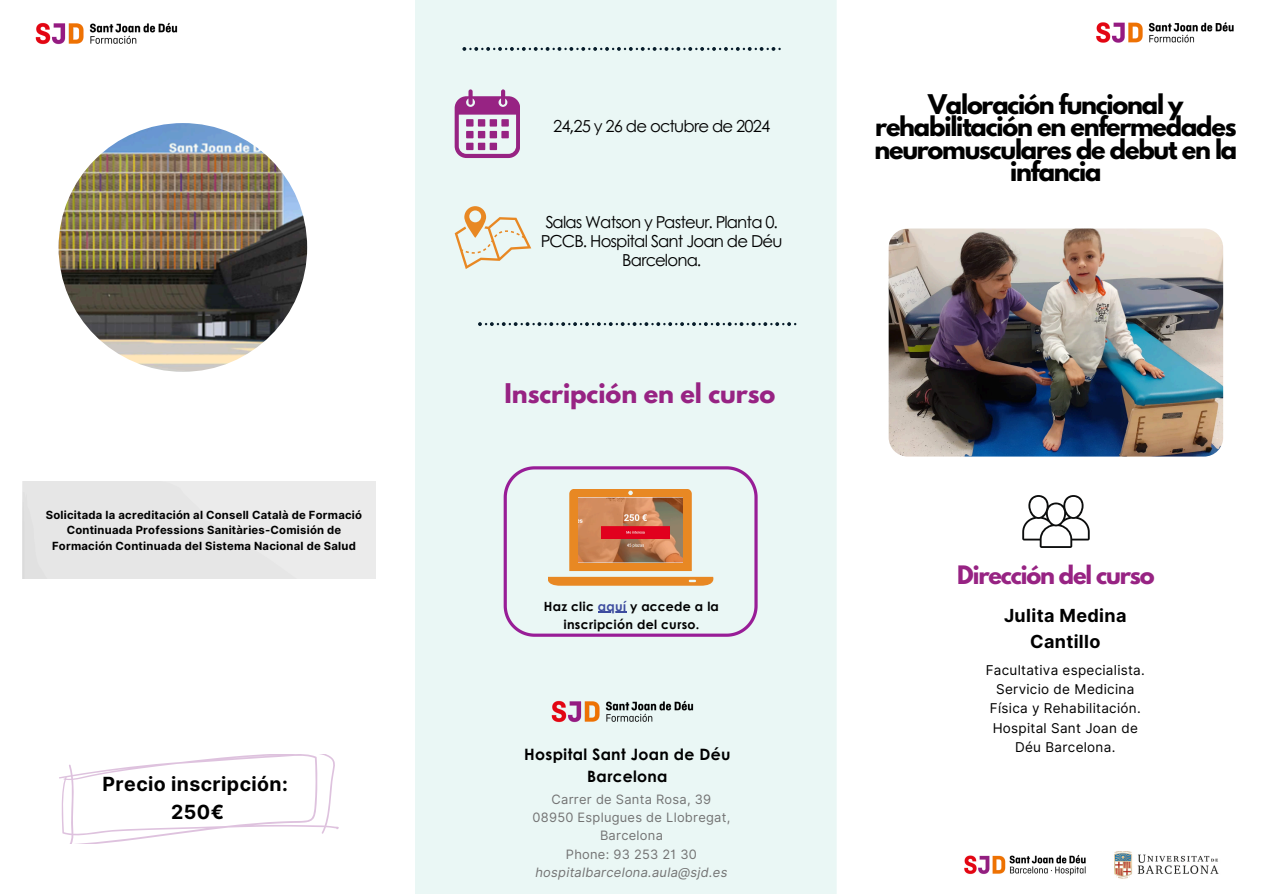
<style>
.page{position:relative;width:1263px;height:894px;background:#fff}
.page>*{position:absolute;margin:0;border:0;box-sizing:border-box;transform-origin:0 0}
.t1{font:700 24px/22.5px "League Spartan";letter-spacing:-.05em;color:#000;text-align:center}
.t2{font:700 24px "League Spartan";color:#972383}
.t3{font:700 22.5px "League Spartan";letter-spacing:-.05em;color:#972383}
.t4{font:700 19.5px/28.2px "Inter";letter-spacing:.02em;color:#000;text-align:center}
.t5{font:700 18px/25.8px "Inter";letter-spacing:.02em;color:#000;text-align:center}
.t6{font:16.5px/19.2px "Century Gothic";letter-spacing:-.05em;color:#000;text-align:center}
.t7{font:700 15.6px/22.5px "Century Gothic";letter-spacing:.02em;color:#000;text-align:center}
.t8{font:13.5px/19.2px "Inter";letter-spacing:.02em;color:#000;text-align:center}
.t9{font:12.9px/18.3px "Inter";letter-spacing:.02em;color:#737373;text-align:center}
.t10{font:700 12.75px "Century Gothic";letter-spacing:.02em;color:#000}
.t11{font:700 11.25px/15.9px "Inter";letter-spacing:.02em;color:#000;text-align:center}
.s1{color:#3d4c9f}
.s2{font-style:italic}
</style>
<div class="page">
<div style="left:415px;top:0;width:422px;height:893px;background:#eaf7f5"></div>
<img style="left:1114px;top:851px;width:105px;height:27px">
<img style="left:964px;top:854px;width:122px;height:22px">
<svg style="left:455px;top:89px;width:65px;height:69px;background:#c599c2"></svg>
<div style="left:466px;top:119px;width:7px;height:7px;background:#972383"></div>
<div style="left:466px;top:131px;width:7px;height:7px;background:#972383"></div>
<div style="left:466px;top:143px;width:7px;height:7px;background:#972383"></div>
<div style="left:478px;top:119px;width:7px;height:7px;background:#972383"></div>
<div style="left:478px;top:131px;width:7px;height:7px;background:#972383"></div>
<div style="left:478px;top:143px;width:7px;height:7px;background:#972383"></div>
<div style="left:490px;top:119px;width:7px;height:7px;background:#972383"></div>
<div style="left:490px;top:131px;width:7px;height:7px;background:#972383"></div>
<div style="left:490px;top:143px;width:7px;height:7px;background:#972383"></div>
<div style="left:501px;top:119px;width:8px;height:7px;background:#972383"></div>
<div style="left:501px;top:131px;width:8px;height:7px;background:#972383"></div>
<svg style="left:455px;top:206px;width:76px;height:63px;background:#e9e2cd"></svg>
<svg style="left:478px;top:322px;width:318px;height:4px"></svg>
<svg style="left:462px;top:47px;width:319px;height:4px"></svg>
<img style="left:889px;top:228px;width:334px;height:228px">
<svg style="left:1022px;top:495px;width:68px;height:53px"></svg>
<img style="left:35px;top:22px;width:143px;height:23px">
<img style="left:1096px;top:22px;width:138px;height:21px">
<img style="left:531px;top:684px;width:183px;height:53px">
<img style="left:59px;top:123px;width:248px;height:249px;border-radius:50%">
<svg style="left:59px;top:754px;width:280px;height:89px"></svg>
<svg style="left:504px;top:466px;width:254px;height:170px;background:#decac0"></svg>
<p class="t11" style="left:46px;top:506px;width:318px">Solicitada la acreditación al Consell Català de Formació<br>Continuada Professions Sanitàries-Comisión de<br>Formación Continuada del Sistema Nacional de Salud</p>
<h2 class="t4" style="left:103px;top:769px;width:187px">Precio inscripción:<br>250€</h2>
<h6 class="t6" style="left:553px;top:115px;width:219px">24,25 y 26 de octubre de 2024</h6>
<h5 class="t6" style="left:541px;top:211px;width:243px">Salas Watson y Pasteur. Planta 0.<br>PCCB. Hospital Sant Joan de Déu<br>Barcelona.</h5>
<p class="t2" style="left:504px;top:382px;width:272px">Inscripción en el curso</p>
<h1 class="t10" style="left:544px;top:596px;width:176px">Haz clic <span class="s1">aquí</span> y accede a la</h1>
<p class="t10" style="left:563px;top:614px;width:138px">inscripción del curso.</p>
<h1 class="t7" style="left:524px;top:741px;width:208px">Hospital Sant Joan de Déu<br>Barcelona</h1>
<h4 class="t9" style="left:532px;top:789px;width:199px">Carrer de Santa Rosa, 39<br>08950 Esplugues de Llobregat,<br>Barcelona<br>Phone: 93 253 21 30 <span class="s2">hospitalbarcelona.aula@sjd.es</span></h4>
<h3 class="t1" style="left:874px;top:96px;width:364px">Valoración funcional y rehabilitación en enfermedades neuromusculares de debut en la infancia</h3>
<p class="t3" style="left:957px;top:563px;width:199px">Dirección del curso</p>
<p class="t5" style="left:1004px;top:602px;width:124px">Julita Medina<br>Cantillo</p>
<p class="t8" style="left:986px;top:660px;width:161px">Facultativa especialista.<br>Servicio de Medicina<br>Física y Rehabilitación.<br>Hospital Sant Joan de<br>Déu Barcelona.</p>
</div>
